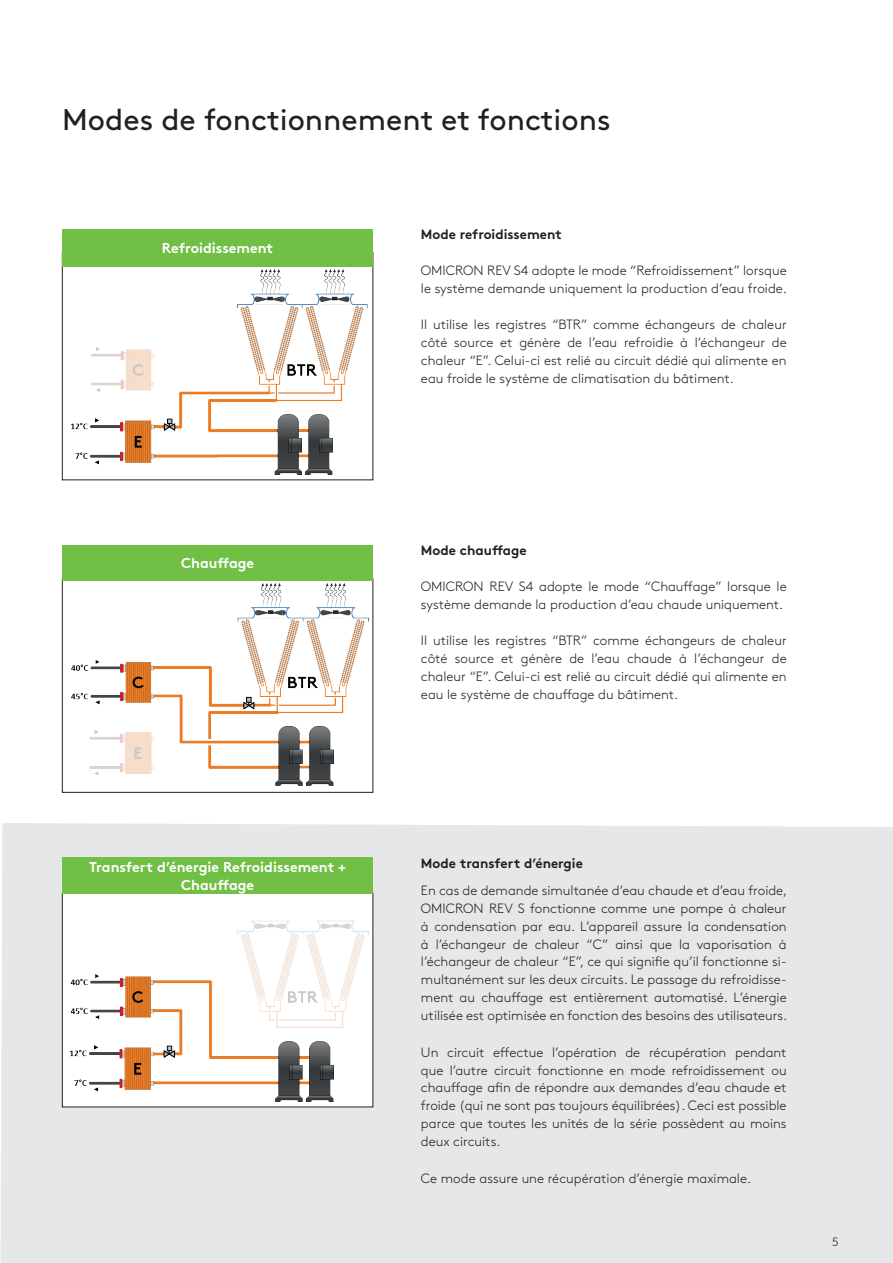
<style>
.page{position:relative;width:893px;height:1263px;background:#fff}
.page>*{position:absolute;margin:0;border:0;box-sizing:border-box;transform-origin:0 0}
.t1{font:30px "Brown";color:#231f20}
.t2{font:700 14.25px/18px "Swegon Brown";color:#fff;text-align:center}
.t3{font:300 13.5px/18px "Swegon Brown";color:#231f20;text-align:justify}
.t4{font:700 13.5px "Swegon Brown";color:#231f20}
.t5{font:300 12px "Swegon Brown";color:#231f20}
</style>
<div class="page">
<div style="left:1px;top:823px;width:892px;height:440px;background:#e6e7e9"></div>
<img style="left:64px;top:580px;width:307px;height:206px">
<div style="left:62px;top:545px;width:311px;height:35px;background:#71bf44"></div>
<img style="left:64px;top:895px;width:307px;height:210px">
<div style="left:62px;top:857px;width:311px;height:37px;background:#71bf44"></div>
<img style="left:71px;top:269px;width:297px;height:206px">
<div style="left:62px;top:229px;width:311px;height:38px;background:#71bf44"></div>
<h1 class="t1" style="left:62px;top:97px;width:550px">Modes de fonctionnement et fonctions</h1>
<p class="t2" style="left:162px;top:238px;width:113px">Refroidissement</p>
<p class="t4" style="left:421px;top:224px;width:142px">Mode refroidissement</p>
<p class="t3" style="left:421px;top:261px;width:367px">OMICRON REV S4 adopte le mode “Refroidissement” lorsque le système demande uniquement la production d’eau froide.</p>
<p class="t3" style="left:421px;top:315px;width:367px">Il utilise les registres “BTR” comme échangeurs de chaleur côté source et génère de l’eau refroidie à l’échangeur de chaleur “E”. Celui-ci est relié au circuit dédié qui alimente en eau froide le système de climatisation du bâtiment.</p>
<p class="t2" style="left:181px;top:552px;width:75px">Chauffage</p>
<p class="t2" style="left:89px;top:856px;width:259px">Transfert d’énergie Refroidissement +<br>Chauffage</p>
<p class="t4" style="left:421px;top:539px;width:107px">Mode chauffage</p>
<p class="t3" style="left:421px;top:576px;width:367px">OMICRON REV S4 adopte le mode “Chauffage” lorsque le système demande la production d’eau chaude uniquement.</p>
<p class="t3" style="left:421px;top:630px;width:367px">Il utilise les registres “BTR” comme échangeurs de chaleur côté source et génère de l’eau chaude à l’échangeur de chaleur “E”. Celui-ci est relié au circuit dédié qui alimente en eau le système de chauffage du bâtiment.</p>
<p class="t4" style="left:421px;top:852px;width:163px">Mode transfert d’énergie</p>
<p class="t3" style="left:421px;top:880px;width:368px">En cas de demande simultanée d’eau chaude et d’eau froide, OMICRON REV S fonctionne comme une pompe à chaleur à condensation par eau. L’appareil assure la condensation à l’échangeur de chaleur “C” ainsi que la vaporisation à l’échangeur de chaleur “E”, ce qui signifie qu’il fonctionne si&shy;multanément sur les deux circuits. Le passage du refroidisse&shy;ment au chauffage est entièrement automatisé. L’énergie utilisée est optimisée en fonction des besoins des utilisateurs.</p>
<p class="t3" style="left:421px;top:1042px;width:367px">Un circuit effectue l’opération de récupération pendant que l’autre circuit fonctionne en mode refroidissement ou chauffage afin de répondre aux demandes d’eau chaude et froide (qui ne sont pas toujours équilibrées). Ceci est possible parce que toutes les unités de la série possèdent au moins deux circuits.</p>
<p class="t3" style="left:421px;top:1168px;width:332px">Ce mode assure une récupération d’énergie maximale.</p>
<p class="t5" style="left:832px;top:1233px;width:8px">5</p>
</div>
